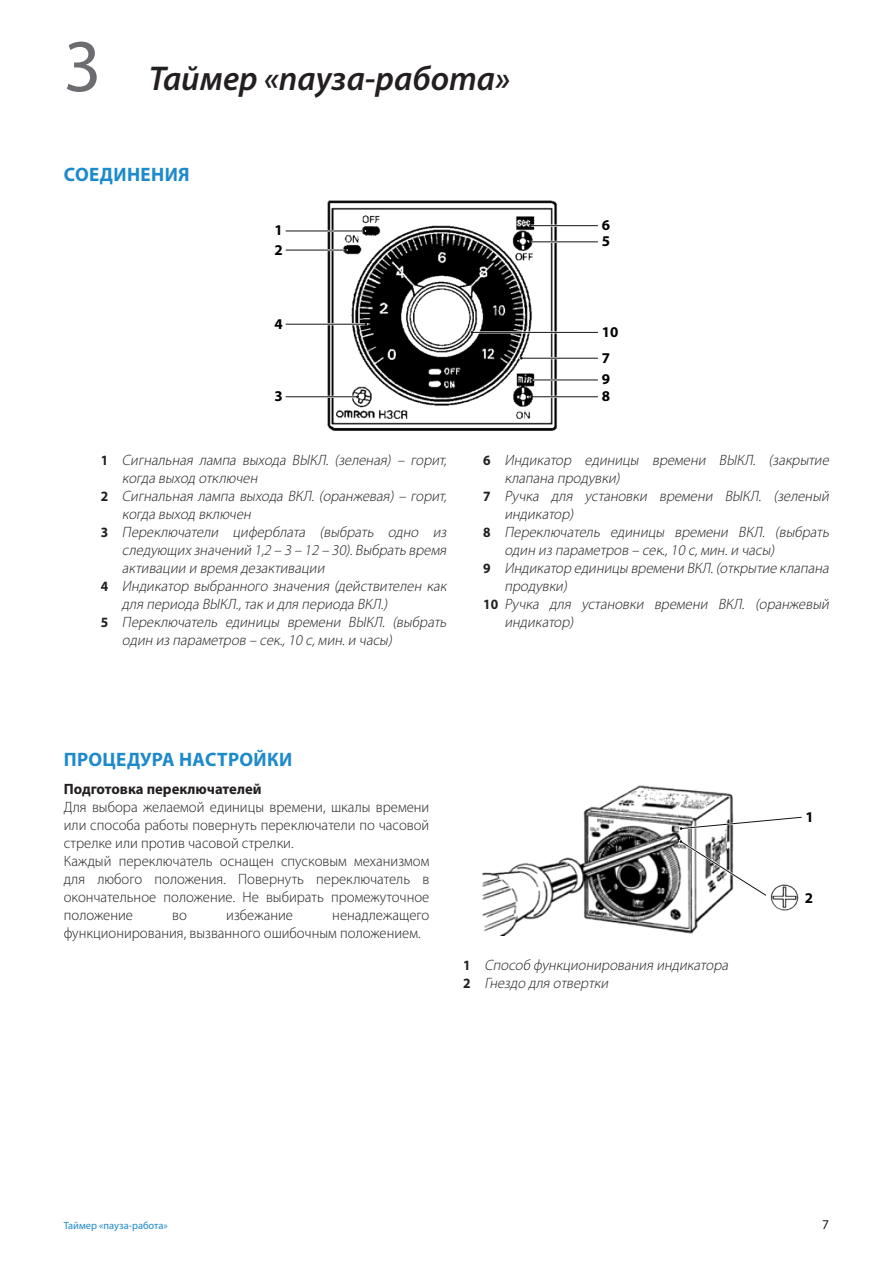
<style>
.page{position:relative;width:893px;height:1263px;background:#fff}
.page>*{position:absolute;margin:0;border:0;box-sizing:border-box;transform-origin:0 0}
.t1{font:italic 600 34.5px "Myriad Pro";color:#231f20}
.t2{font:700 19.5px "Myriad Pro";letter-spacing:.02em;color:#1d8acb}
.t3{font:italic 300 15px/18px "Myriad Pro";color:#231f20}
.t4{font:300 15px/18px "Myriad Pro";color:#231f20}
.t5{font:700 15px "Myriad Pro";color:#231f20}
.t6{font:700 15px/16.2px "Myriad Pro";color:#000001}
.t7{font:700 14.85px "Myriad Pro";color:#000001}
.t8{font:13.5px "Myriad Pro";color:#231f20}
.t9{font:10.5px "Myriad Pro";color:#1d8acb}
.s1{font-weight:400;font-style:normal;font-size:75px;color:#6c6d70}
.s2{font-weight:700;font-style:normal;font-size:14.25px}
</style>
<div class="page">
<img style="left:327px;top:200px;width:230px;height:231px">
<hr style="left:286px;top:230px;width:79px;height:2px;background:#fff">
<hr style="left:286px;top:231px;width:78px;height:1px;background:#111516">
<hr style="left:529px;top:225px;width:69px;height:2px;background:#fff">
<hr style="left:530px;top:225px;width:68px;height:1px;background:#111516">
<hr style="left:529px;top:241px;width:69px;height:2px;background:#fff">
<hr style="left:530px;top:242px;width:68px;height:1px;background:#111516">
<hr style="left:471px;top:331px;width:127px;height:2px;background:#fff">
<hr style="left:472px;top:332px;width:126px;height:1px;background:#111516">
<hr style="left:520px;top:357px;width:78px;height:2px;background:#fff">
<hr style="left:521px;top:358px;width:77px;height:1px;background:#111516">
<hr style="left:530px;top:379px;width:68px;height:2px;background:#fff">
<hr style="left:532px;top:380px;width:66px;height:1px;background:#111516">
<hr style="left:530px;top:396px;width:68px;height:2px;background:#fff">
<hr style="left:532px;top:396px;width:66px;height:1px;background:#111516">
<hr style="left:286px;top:249px;width:61px;height:2px;background:#fff">
<hr style="left:286px;top:250px;width:60px;height:1px;background:#111516">
<hr style="left:286px;top:323px;width:81px;height:2px;background:#fff">
<hr style="left:286px;top:324px;width:80px;height:1px;background:#111516">
<hr style="left:286px;top:396px;width:73px;height:2px;background:#fff">
<hr style="left:286px;top:396px;width:72px;height:1px;background:#111516">
<img style="left:482px;top:785px;width:251px;height:151px">
<img style="left:771px;top:884px;width:28px;height:26px">
<svg style="left:677px;top:815px;width:125px;height:16px"></svg>
<svg style="left:677px;top:838px;width:89px;height:60px"></svg>
<h1 class="t1" style="left:64px;top:56px;width:448px"><span class="s1">3</span> Таймер «пауза-работа»</h1>
<h2 class="t2" style="left:64px;top:162px;width:127px">СОЕДИНЕНИЯ</h2>
<p class="t6" style="left:275px;top:223px;width:10px">1</p>
<p class="t6" style="left:602px;top:217px;width:10px">6<br>5</p>
<p class="t6" style="left:275px;top:242px;width:10px">2</p>
<p class="t6" style="left:275px;top:316px;width:10px">4</p>
<p class="t6" style="left:275px;top:388px;width:10px">3</p>
<p class="t6" style="left:602px;top:319px;width:18px;line-height:25.8px">10<br>7</p>
<p class="t6" style="left:602px;top:371px;width:10px;line-height:16.8px">9<br>8</p>
<p class="t3" style="left:101px;top:451px;width:350px"><span class="s2">1</span> Сигнальная лампа выхода ВЫКЛ. (зеленая) – горит,</p>
<p class="t3" style="left:122px;top:469px;width:140px">когда выход отключен</p>
<p class="t3" style="left:101px;top:487px;width:350px"><span class="s2">2</span> Сигнальная лампа выхода ВКЛ. (оранжевая) – горит,</p>
<p class="t3" style="left:122px;top:505px;width:134px">когда выход включен</p>
<p class="t3" style="left:101px;top:523px;width:350px"><span class="s2">3</span> Переключатели циферблата (выбрать одно из</p>
<p class="t3" style="left:122px;top:541px;width:329px">следующих значений 1,2 – 3 – 12 – 30).Выбрать время</p>
<p class="t3" style="left:122px;top:559px;width:207px">активации и время дезактивации</p>
<p class="t3" style="left:101px;top:577px;width:350px"><span class="s2">4</span> Индикатор выбранного значения (действителен как</p>
<p class="t3" style="left:122px;top:595px;width:270px">для периода ВЫКЛ.,так и для периода ВКЛ.)</p>
<p class="t3" style="left:101px;top:613px;width:350px"><span class="s2">5</span> Переключатель единицы времени ВЫКЛ. (выбрать</p>
<p class="t3" style="left:122px;top:631px;width:275px">один из параметров – сек.,10 с,мин.и часы)</p>
<p class="t3" style="left:483px;top:451px;width:350px"><span class="s2">6</span> Индикатор единицы времени ВЫКЛ. (закрытие</p>
<p class="t3" style="left:504px;top:469px;width:120px">клапана продувки)</p>
<p class="t3" style="left:483px;top:487px;width:350px"><span class="s2">7</span> Ручка для установки времени ВЫКЛ. (зеленый</p>
<p class="t3" style="left:504px;top:505px;width:73px">индикатор)</p>
<p class="t3" style="left:483px;top:523px;width:350px"><span class="s2">8</span> Переключатель единицы времени ВКЛ. (выбрать</p>
<p class="t3" style="left:504px;top:541px;width:275px">один из параметров – сек.,10 с,мин.и часы)</p>
<p class="t3" style="left:483px;top:559px;width:350px"><span class="s2">9</span> Индикатор единицы времени ВКЛ.(открытие клапана</p>
<p class="t3" style="left:504px;top:577px;width:67px">продувки)</p>
<p class="t3" style="left:483px;top:595px;width:350px"><span class="s2">1 0</span> Ручка для установки времени ВКЛ. (оранжевый</p>
<p class="t3" style="left:504px;top:613px;width:73px">индикатор)</p>
<h2 class="t2" style="left:64px;top:747px;width:230px">ПРОЦЕДУРА НАСТРОЙКИ</h2>
<p class="t5" style="left:64px;top:779px;width:199px">Подготовка переключателей</p>
<p class="t4" style="left:64px;top:798px;width:367px">Для выбора желаемой единицы времени, шкалы времени или способа работы повернуть переключатели по часовой стрелке или против часовой стрелки.<br>Каждый переключатель оснащен спусковым механизмом для любого положения. Повернуть переключатель в окончательное положение. Не выбирать промежуточное положение</p>
<p class="t4" style="left:172px;top:906px;width:16px">во</p>
<p class="t4" style="left:226px;top:906px;width:68px">избежание</p>
<p class="t4" style="left:64px;top:906px;width:367px;text-indent:268px">ненадлежащего функционирования, вызванного ошибочным положением.</p>
<p class="t3" style="left:463px;top:956px;width:269px"><span class="s2">1</span> Способ функционирования индикатора<br><span class="s2">2</span> Гнездо для отвертки</p>
<p class="t7" style="left:805px;top:808px;width:10px">1</p>
<p class="t7" style="left:805px;top:889px;width:10px">2</p>
<p class="t9" style="left:64px;top:1219px;width:106px">Таймер «пауза-работа»</p>
<p class="t8" style="left:822px;top:1216px;width:8px">7</p>
</div>
